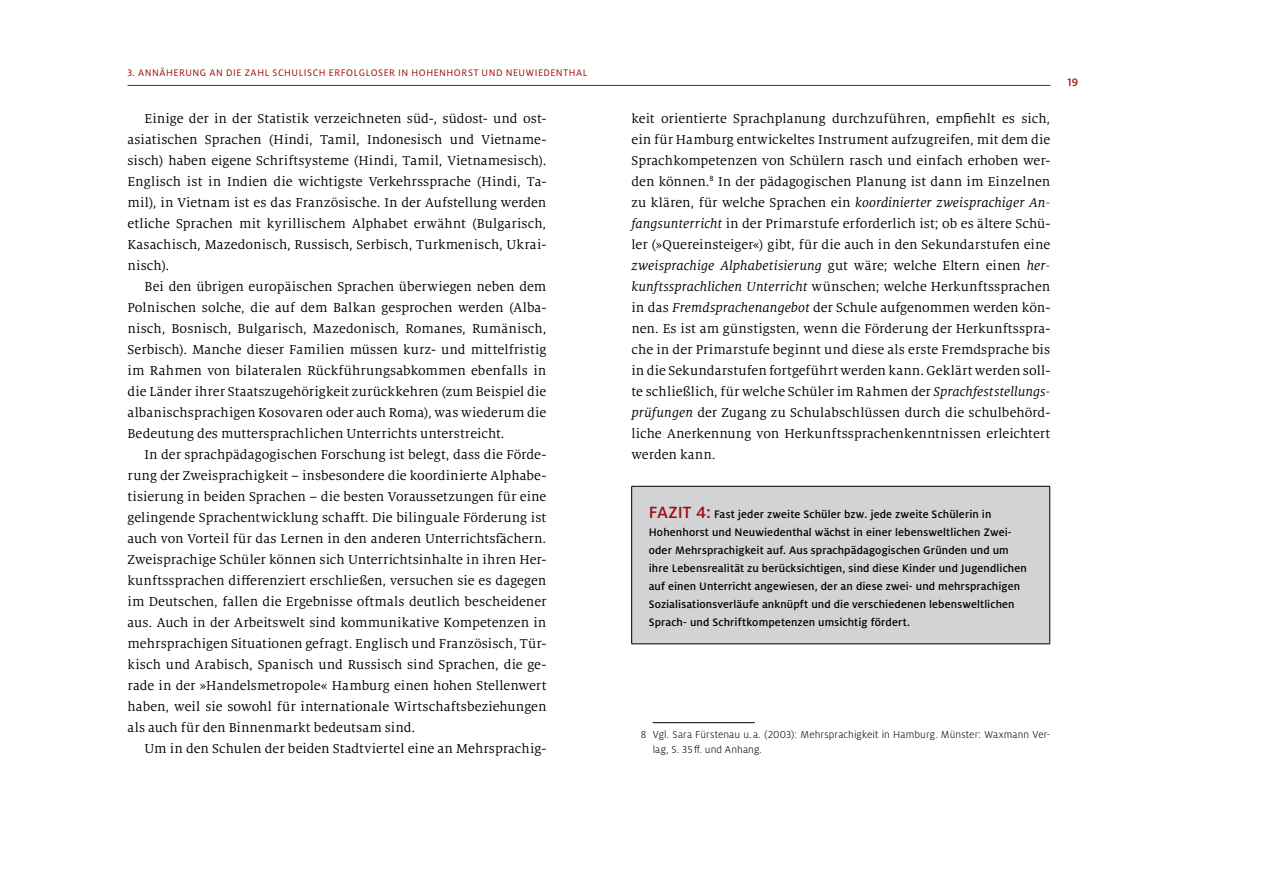
<style>
.page{position:relative;width:1263px;height:893px;background:#fff}
.page>*{position:absolute;margin:0;border:0;box-sizing:border-box;transform-origin:0 0}
.t1{font:14.25px/21px "Milo Serif OT";letter-spacing:.005em;color:#000;text-align:justify}
.t2{font:500 12px/18px "Milo OT";letter-spacing:.015em;color:#000}
.t3{font:500 12px "Milo OT";color:#9e0b0f}
.t4{font:300 11.25px/15px "Milo OT";letter-spacing:.01em;color:#000}
.t5{font:10.5px "Milo OT";letter-spacing:.05em;color:#9e0b0f}
.s1{font-style:italic}
.s2{font-size:18px;color:#9e0b0f}
</style>
<div class="page">
<hr style="left:128px;top:85px;width:922px;height:1px;background:#9e0b0f">
<div style="left:632px;top:486px;width:418px;height:158px;background:#d1d3d4"></div>
<hr style="left:631px;top:486px;width:419px;height:1px;background:#000">
<hr style="left:631px;top:644px;width:419px;height:1px;background:#000">
<hr style="left:631px;top:486px;width:1px;height:158px;background:#000">
<hr style="left:1049px;top:486px;width:1px;height:158px;background:#000">
<hr style="left:653px;top:722px;width:102px;height:1px;background:#000">
<p class="t5" style="left:128px;top:67px;width:462px">3. ANNÄHERUNG AN DIE ZAHL SCHULISCH ERFOLGLOSER IN HOHENHORST UND -N EUWIEDENTHAL</p>
<p class="t1" style="left:128px;top:108px;width:420px;text-indent:17px">Einige der in der Statistik verzeichneten süd-, südost- und ost&shy;asiatischen Sprachen (Hindi, Tamil, Indonesisch und Vietname&shy;sisch) haben eigene Schriftsysteme (Hindi, Tamil, Vietnamesisch).<br>Englisch ist in Indien die wichtigste Verkehrssprache (Hindi, Ta&shy;mil), in Vietnam ist es das Französische. In der Aufstellung werden etliche Sprachen mit kyrillischem Alphabet erwähnt (Bulgarisch, Kasachisch, Mazedonisch, Russisch, Serbisch, Turkmenisch, Ukrai&shy;nisch).</p>
<p class="t1" style="left:128px;top:276px;width:420px;text-indent:17px">Bei den übrigen europäischen Sprachen überwiegen neben dem Polnischen solche, die auf dem Balkan gesprochen werden (Alba&shy;nisch, Bosnisch, Bulgarisch, Mazedonisch, Romanes, Rumänisch, Serbisch). Manche dieser Familien müssen kurz- und mittelfristig im Rahmen von bilateralen Rückführungsabkommen ebenfalls in die Länder ihrer Staatszugehörigkeit zurückkehren (zum Beispiel die albanischsprachigen Kosovaren oder auch Roma), was wiederum die Bedeutung des muttersprachlichen Unterrichts unterstreicht.</p>
<p class="t1" style="left:128px;top:445px;width:420px;text-indent:17px">In der sprachpädagogischen Forschung ist belegt, dass die Förde&shy;rung der Zweisprachigkeit – insbesondere die koordinierte Alphabe&shy;tisierung in beiden Sprachen – die besten Voraussetzungen für eine gelingende Sprachentwicklung schafft. Die bilinguale Förderung ist auch von Vorteil für das Lernen in den anderen Unterrichtsfächern.<br>Zweisprachige Schüler können sich Unterrichtsinhalte in ihren Her&shy;kunftssprachen differenziert erschließen, versuchen sie es dagegen im Deutschen, fallen die Ergebnisse oftmals deutlich bescheidener aus. Auch in der Arbeitswelt sind kommunikative Kompetenzen in mehrsprachigen Situationen gefragt. Englisch und Französisch, Tür&shy;kisch und Arabisch, Spanisch und Russisch sind Sprachen, die ge&shy;rade in der »Handelsmetropole« Hamburg einen hohen Stellenwert haben, weil sie sowohl für internationale Wirtschaftsbeziehungen als auch für den Binnenmarkt bedeutsam sind.</p>
<p class="t1" style="left:145px;top:739px;width:403px">Um in den Schulen der beiden Stadtviertel eine an Mehrsprachig-</p>
<p class="t1" style="left:631px;top:109px;width:420px">keit orientierte Sprachplanung durchzuführen, empfiehlt es sich, ein für Hamburg entwickeltes Instrument aufzugreifen, mit dem die Sprachkompetenzen von Schülern rasch und einfach erhoben wer&shy;den können.<sup>8</sup> In der pädagogischen Planung ist dann im Einzelnen zu klären, für welche Sprachen ein <span class="s1">koordinierter zweisprachiger An&shy;fangsunterricht</span> in der Primarstufe erforderlich ist; ob es ältere Schü&shy;ler (»Quereinsteiger«) gibt, für die auch in den Sekundarstufen eine <span class="s1">zweisprachige Alphabetisierung</span> gut wäre; welche Eltern einen <span class="s1">her&shy;kunftssprachlichen Unterricht</span> wünschen; welche Herkunftssprachen in das <span class="s1">Fremdsprachenangebot</span> der Schule aufgenommen werden kön&shy;nen. Es ist am günstigsten, wenn die Förderung der Herkunftsspra&shy;che in der Primarstufe beginnt und diese als erste Fremdsprache bis in die Sekundarstufen fortgeführt werden kann. Geklärt werden soll&shy;te schließlich, für welche Schüler im Rahmen der <span class="s1">Sprachfeststellungs&shy;prüfungen</span> der Zugang zu Schulabschlüssen durch die schulbehörd&shy;liche Anerkennung von Herkunftssprachenkenntnissen erleichtert werden kann.</p>
<p class="t3" style="left:1067px;top:75px;width:12px">19</p>
<p class="t2" style="left:649px;top:505px;width:380px"><span class="s2">Fazit 4:</span> Fast jeder zweite Schüler bzw. jede zweite Schülerin in -Hohenhorst und Neuwiedenthal wächst in einer lebensweltlichen Zwei&shy;oder Mehrsprachigkeit auf. Aus sprachpädagogischen Gründen und um ihre Lebensrealität zu berücksichtigen, sind diese Kinder und Jugendlichen auf einen U nterricht angewiesen, der an diese zwei- und mehrsprachigen Sozialisationsverläufe anknüpft und die verschiedenen lebensweltlichen Sprach- und Schriftkompetenzen umsichtig fördert.</p>
<p class="t4" style="left:653px;top:727px;width:399px;text-indent:-12px">8 Vgl. Sara Fürstenau u. a. (2003): Mehrsprachigkeit in Hamburg. Münster: Waxmann Ver&shy;lag, S. 35 ff. und Anhang.</p>
</div>
